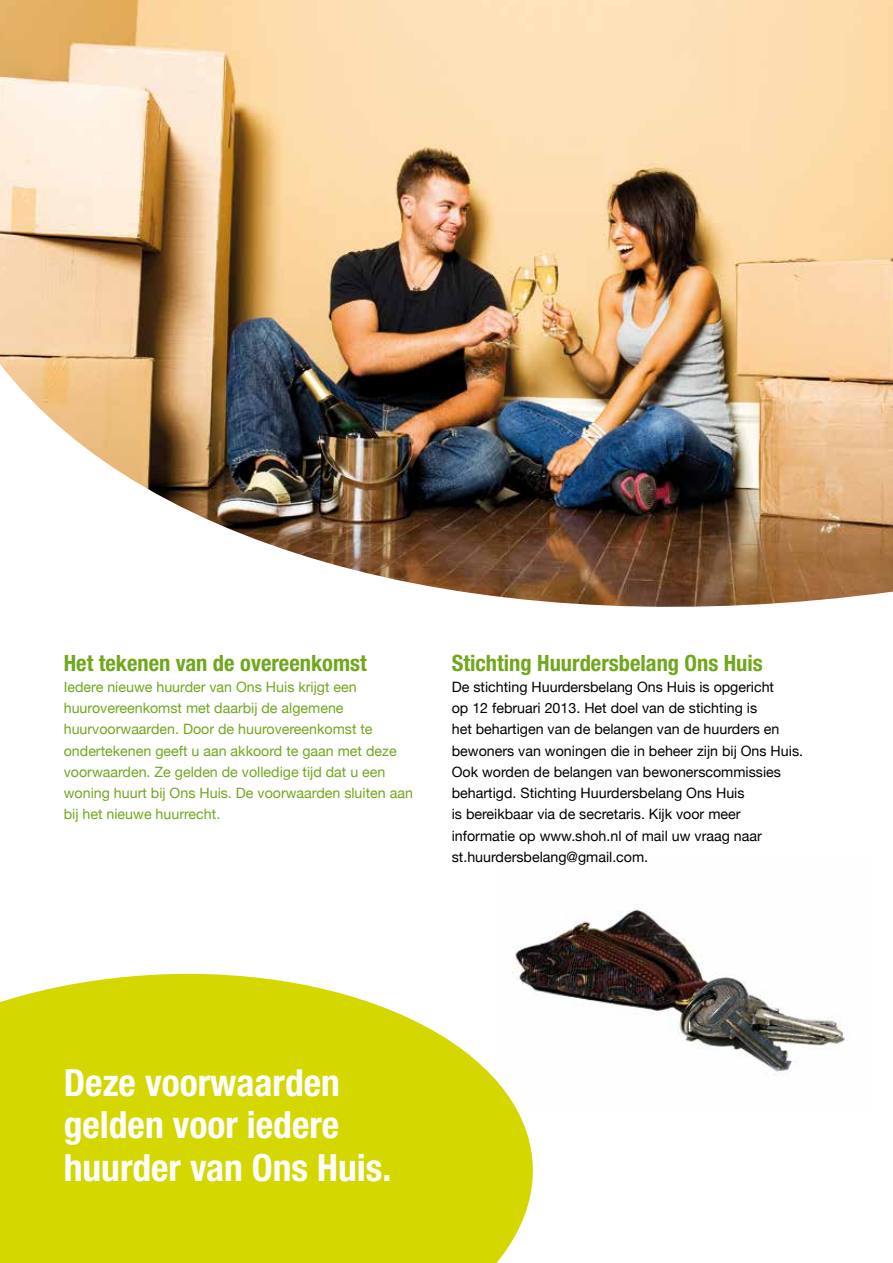
<style>
.page{position:relative;width:893px;height:1263px;background:#fff}
.page>*{position:absolute;margin:0;border:0;box-sizing:border-box;transform-origin:0 0}
.t1{font:700 condensed 37.5px/42.5px "Helvetica Neue LT Std";color:#fff}
.t2{font:700 condensed 22.5px "Helvetica Neue LT Std";color:#70a81d}
.t3{font:14.25px/21.3px "Helvetica Neue";color:#000}
.t4{font:14.25px/21.3px "Helvetica Neue";color:#70a81d}
</style>
<div class="page">
<img style="left:513px;top:907px;width:332px;height:168px">
<svg style="left:0;top:963px;width:533px;height:300px;background:#d9dc22"></svg>
<img style="left:0;top:0;width:892px;height:607px">
<svg style="left:892px;top:0;width:1px;height:592px"></svg>
<h2 class="t2" style="left:64px;top:649px;width:304px">Het tekenen van de overeenkomst</h2>
<p class="t4" style="left:64px;top:676px;width:351px">Iedere nieuwe huurder van Ons Huis krijgt een huurovereenkomst met daarbij de algemene huurvoorwaarden. Door de huurovereenkomst te ondertekenen geeft u aan akkoord te gaan met deze voorwaarden. Ze gelden de volledige tijd dat u een woning huurt bij Ons Huis. De voorwaarden sluiten aan bij het nieuwe huurrecht.</p>
<h2 class="t2" style="left:452px;top:649px;width:313px">Stichting Huurdersbelang Ons Huis</h2>
<p class="t3" style="left:452px;top:676px;width:353px">De stichting Huurdersbelang Ons Huis is opgericht<br>op 12 februari 2013. Het doel van de stichting is<br>het behartigen van de belangen van de huurders en bewoners van woningen die in beheer zijn bij Ons Huis.<br>Ook worden de belangen van bewonerscommissies behartigd. Stichting Huurdersbelang Ons Huis<br>is bereikbaar via de secretaris. Kijk voor meer informatie op www.shoh.nl of mail uw vraag naar st.huurdersbelang@gmail.com.</p>
<h1 class="t1" style="left:64px;top:1061px;width:329px">Deze voorwaarden gelden voor iedere huurder van Ons Huis.</h1>
</div>
